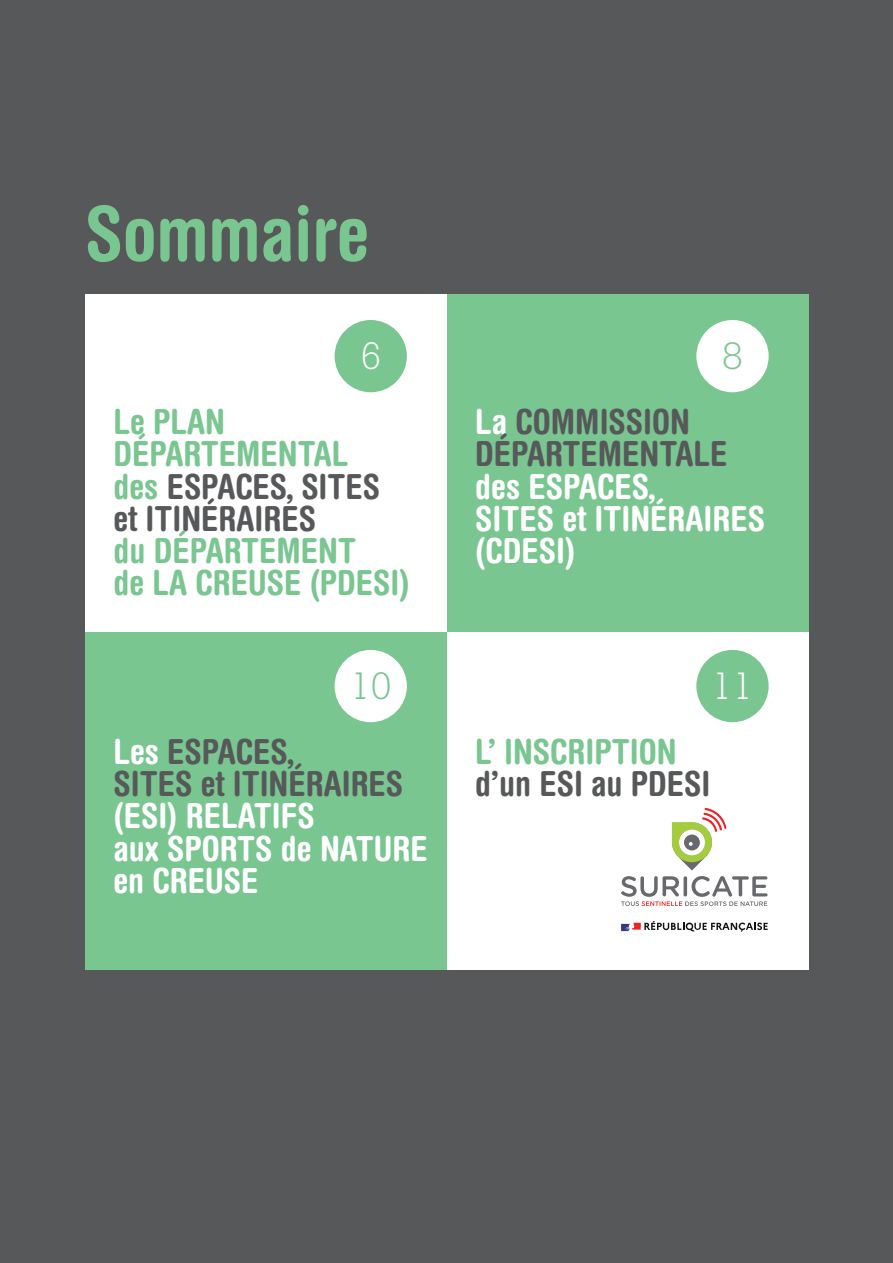
<style>
.page{position:relative;width:893px;height:1263px;background:#57585a}
.page>*{position:absolute;margin:0;border:0;box-sizing:border-box;transform-origin:0 0}
.t1{font:700 condensed 75.75px "Helvetica Rounded LT Std";color:#79c690}
.t2{font:300 39px "Rockwell Std";color:#fff}
.t3{font:300 39px "Rockwell Std";color:#79c690}
.t4{font:700 condensed 34.65px/32.2px "Helvetica Rounded LT Std";color:#79c690}
.t5{font:700 condensed 34.65px/32.2px "Helvetica Rounded LT Std";color:#fff}
.t6{font:700 condensed 34.65px/32.2px "Helvetica Rounded LT Std";color:#57585a}
.s1{color:#57585a}
.s2{color:#fff}
</style>
<div class="page">
<div style="left:85px;top:295px;width:362px;height:337px;background:#fff"></div>
<div style="left:447px;top:632px;width:362px;height:337px;background:#fff"></div>
<div style="left:85px;top:632px;width:362px;height:337px;background:#79c690"></div>
<div style="left:335px;top:320px;width:72px;height:72px;background:#79c690;border-radius:50%"></div>
<div style="left:447px;top:295px;width:362px;height:337px;background:#79c690"></div>
<div style="left:696px;top:320px;width:73px;height:72px;background:#fff;border-radius:50%"></div>
<div style="left:335px;top:650px;width:72px;height:72px;background:#fff;border-radius:50%"></div>
<div style="left:696px;top:650px;width:73px;height:72px;background:#79c690;border-radius:50%"></div>
<svg style="left:621px;top:921px;width:147px;height:10px"></svg>
<svg style="left:621px;top:876px;width:146px;height:30px"></svg>
<svg style="left:671px;top:808px;width:55px;height:62px"></svg>
<h1 class="t1" style="left:85px;top:188px;width:285px">Sommaire</h1>
<p class="t2" style="left:360px;top:334px;width:22px">6</p>
<p class="t4" style="left:113px;top:405px;width:268px">Le PLAN<br>DÉPARTEMENTAL<br>des <span class="s1">ESPACES, SITES et ITINÉRA</span></p>
<p class="t6" style="left:255px;top:502px;width:63px">IRES</p>
<p class="t4" style="left:113px;top:534px;width:298px">du DÉPARTEMENT<br>de LA CREUSE (PDESI)</p>
<p class="t3" style="left:350px;top:664px;width:43px">10</p>
<p class="t6" style="left:113px;top:735px;width:183px"><span class="s2">Les</span> ESPACES,<br>SITES et ITINÉRA</p>
<p class="t6" style="left:342px;top:767px;width:63px">IRES</p>
<p class="t5" style="left:113px;top:799px;width:225px">(ESI) RELATIFS aux SPORTS de NATUR</p>
<p class="t5" style="left:411px;top:831px;width:19px">E</p>
<p class="t5" style="left:113px;top:864px;width:146px">en CREUSE</p>
<p class="t3" style="left:722px;top:334px;width:22px">8</p>
<p class="t6" style="left:475px;top:405px;width:212px"><span class="s2">La</span> COMMISSION<br>DÉPARTEMENTAL</p>
<p class="t6" style="left:710px;top:437px;width:19px">E</p>
<p class="t5" style="left:475px;top:469px;width:182px">des ESPACES,<br>SITES et ITINÉRA</p>
<p class="t5" style="left:703px;top:502px;width:63px">IRES</p>
<p class="t5" style="left:475px;top:534px;width:101px">(CDESI)</p>
<p class="t2" style="left:712px;top:664px;width:43px">11</p>
<p class="t4" style="left:475px;top:735px;width:199px">L’ INSCRIPTION</p>
<p class="t6" style="left:475px;top:767px;width:237px">d’un ESI au PDESI</p>
</div>
